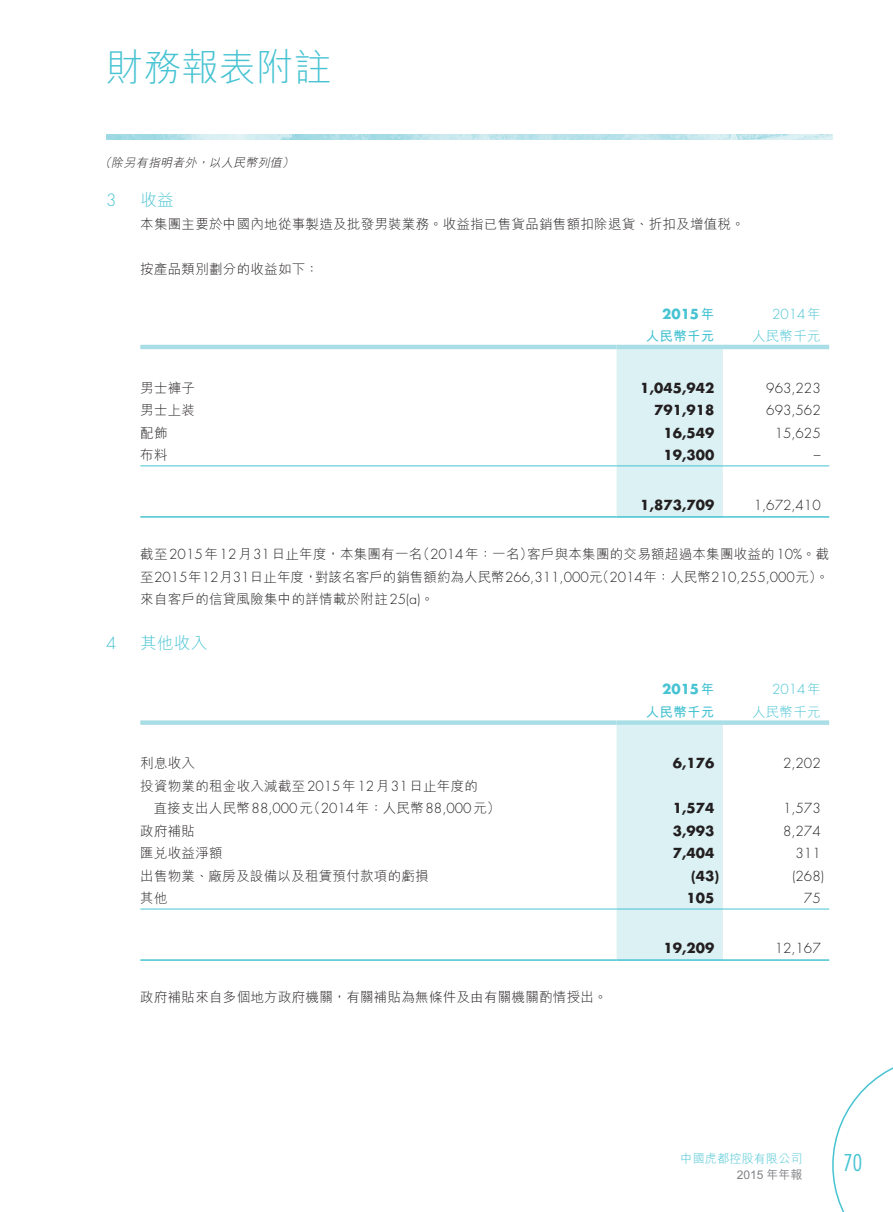
<style>
.page{position:relative;width:893px;height:1212px;background:#fff}
.page>*{position:absolute;margin:0;border:0;box-sizing:border-box;transform-origin:0 0}
.t1{font:300 37.5px "M Hei HK";color:#47c3d2}
.t2{font:300 condensed 22.5px "Futura Std";color:#47c3d2}
.t3{font:300 16.5px "M Hei HK";letter-spacing:.02em;color:#47c3d2}
.t4{font:300 16.5px "Futura Std";color:#47c3d2}
.t5{font:300 13.5px/22.5px "M Hei HK";letter-spacing:.02em;color:#231f20}
.t6{font:300 13.5px "Futura Std";color:#231f20}
.t7{font:700 13.5px "Futura Std";color:#231f20}
.t8{font:300 13.5px "Futura Std";color:#47c3d2}
.t9{font:700 13.5px "Futura Std";color:#47c3d2}
.t10{font:300 13.5px "M Hei HK";letter-spacing:.02em;color:#47c3d2}
.t11{font:700 13.5px "M Hei HK";letter-spacing:.02em;color:#47c3d2}
.t12{font:italic 300 12px "M Hei HK";color:#231f20}
.t13{font:300 12px "M Hei HK";letter-spacing:.02em;color:#47c3d2}
.t14{font:500 12px "M Hei HK";color:#808285}
.s1{font-family:"M Hei HK"}
.s2{font-family:"Futura Std"}
</style>
<div class="page">
<svg style="left:832px;top:1067px;width:61px;height:145px"></svg>
<img style="left:106px;top:135px;width:726px;height:5px">
<div style="left:617px;top:349px;width:106px;height:167px;background:#dbf1f4"></div>
<hr style="left:140px;top:345px;width:477px;height:4px;background:#aadee7">
<hr style="left:617px;top:345px;width:106px;height:4px;background:#aadee7">
<hr style="left:723px;top:345px;width:106px;height:4px;background:#aadee7">
<hr style="left:140px;top:465px;width:477px;height:1px;background:#47c3d2">
<hr style="left:617px;top:465px;width:106px;height:1px;background:#47c3d2">
<hr style="left:723px;top:465px;width:106px;height:1px;background:#47c3d2">
<hr style="left:140px;top:516px;width:477px;height:2px;background:#47c3d2">
<hr style="left:617px;top:516px;width:106px;height:2px;background:#47c3d2">
<hr style="left:723px;top:516px;width:106px;height:2px;background:#47c3d2">
<div style="left:617px;top:725px;width:106px;height:234px;background:#dbf1f4"></div>
<div style="left:140px;top:720px;width:477px;height:5px;background:#aadee7"></div>
<div style="left:617px;top:720px;width:106px;height:5px;background:#aadee7"></div>
<div style="left:723px;top:720px;width:106px;height:5px;background:#aadee7"></div>
<hr style="left:140px;top:909px;width:477px;height:1px;background:#47c3d2">
<hr style="left:617px;top:909px;width:106px;height:1px;background:#47c3d2">
<hr style="left:723px;top:909px;width:106px;height:1px;background:#47c3d2">
<hr style="left:140px;top:959px;width:477px;height:2px;background:#47c3d2">
<hr style="left:617px;top:959px;width:106px;height:2px;background:#47c3d2">
<hr style="left:723px;top:959px;width:106px;height:2px;background:#47c3d2">
<h1 class="t1" style="left:106px;top:48px;width:226px">財務報表附註</h1>
<p class="t12" style="left:99px;top:156px;width:16px">（</p>
<p class="t12" style="left:282px;top:156px;width:16px">(</p>
<p class="t12" style="left:209px;top:156px;width:77px">以人民幣列值</p>
<p class="t12" style="left:111px;top:156px;width:89px">除另有指明者外</p>
<p class="t12" style="left:197px;top:156px;width:16px">，</p>
<p class="t4" style="left:106px;top:190px;width:12px">3</p>
<p class="t4" style="left:106px;top:633px;width:12px">4</p>
<p class="t3" style="left:140px;top:192px;width:35px">收益</p>
<p class="t5" style="left:140px;top:212px;width:606px">本集團主要於中國內地從事製造及批發男裝業務。收益指已售貨品銷售額扣除退貨、折扣及增值稅。</p>
<p class="t5" style="left:140px;top:257px;width:180px">按產品類別劃分的收益如下：</p>
<p class="t9" style="left:662px;top:305px;width:54px">2015<span class="s1">年</span></p>
<p class="t11" style="left:646px;top:326px;width:70px">人民幣千元</p>
<p class="t8" style="left:772px;top:305px;width:50px">2014 <span class="s1">年</span></p>
<p class="t10" style="left:752px;top:329px;width:70px">人民幣千元</p>
<p class="t5" style="left:140px;top:376px;width:56px">男士褲子</p>
<p class="t7" style="left:640px;top:378px;width:76px">1,045,942</p>
<p class="t6" style="left:766px;top:379px;width:56px">963,223</p>
<p class="t5" style="left:140px;top:399px;width:56px">男士上装</p>
<p class="t7" style="left:654px;top:401px;width:62px">791,918</p>
<p class="t6" style="left:766px;top:402px;width:56px">693,562</p>
<p class="t5" style="left:140px;top:421px;width:29px">配飾</p>
<p class="t7" style="left:663px;top:423px;width:52px">16,549</p>
<p class="t6" style="left:775px;top:424px;width:48px">15,625</p>
<p class="t5" style="left:140px;top:444px;width:29px">布料</p>
<p class="t7" style="left:663px;top:446px;width:52px">19,300</p>
<p class="t6" style="left:814px;top:447px;width:8px">–</p>
<p class="t7" style="left:640px;top:495px;width:76px">1,873,709</p>
<p class="t5" style="left:527px;top:543px;width:303px">客戶與本集團的交易額超過本集團收益的<span class="s2">10%</span>。截</p>
<p class="t6" style="left:754px;top:496px;width:68px">1,672,410</p>
<p class="t5" style="left:417px;top:543px;width:118px">（<span class="s2">2014</span>年：一名）</p>
<p class="t5" style="left:140px;top:543px;width:284px">截至<span class="s2">2015</span>年<span class="s2">12</span>月<span class="s2">31</span>日止年度，本集團有一名</p>
<p class="t6" style="left:315px;top:569px;width:516px"><span class="s1">對該名客戶的銷售額約為人民幣</span>266,311,000 <span class="s1">（元</span> 2014<span class="s1">年：人民幣</span>210,255,000<span class="s1">元。(</span></p>
<p class="t5" style="left:140px;top:565px;width:295px">至<span class="s2">2015</span>年<span class="s2">12</span>月<span class="s2">31</span>日止年度，<br>來自客戶的信貸風險集中的詳情載於附註<span class="s2">2 5</span> 。<span class="s2">(a(</span></p>
<p class="t3" style="left:140px;top:635px;width:68px">其他收入</p>
<p class="t9" style="left:662px;top:680px;width:54px">2015<span class="s1">年</span></p>
<p class="t8" style="left:772px;top:681px;width:50px">2014 <span class="s1">年</span></p>
<p class="t11" style="left:646px;top:702px;width:70px">人民幣千元</p>
<p class="t10" style="left:752px;top:705px;width:70px">人民幣千元</p>
<p class="t5" style="left:140px;top:752px;width:339px">利息收入<br>投資物業的租金收入減截至<span class="s2">2015</span>年<span class="s2">12</span>月<span class="s2">31</span>日止年度的</p>
<p class="t7" style="left:673px;top:754px;width:43px">6,176</p>
<p class="t6" style="left:783px;top:755px;width:39px">2,202</p>
<p class="t5" style="left:154px;top:797px;width:348px">直接支出人民幣<span class="s2">88,000</span> （元 <span class="s2">2014</span>年：人民幣<span class="s2">88,000</span>元(</p>
<p class="t7" style="left:673px;top:799px;width:43px">1,574</p>
<p class="t6" style="left:783px;top:800px;width:39px">1,573</p>
<p class="t5" style="left:140px;top:819px;width:56px">政府補貼</p>
<p class="t7" style="left:673px;top:822px;width:43px">3,993</p>
<p class="t6" style="left:783px;top:822px;width:39px">8,274</p>
<p class="t5" style="left:140px;top:842px;width:84px">匯兌收益淨額</p>
<p class="t7" style="left:673px;top:844px;width:43px">7,404</p>
<p class="t6" style="left:796px;top:845px;width:27px">311</p>
<p class="t5" style="left:140px;top:864px;width:290px">出售物業、廠房及設備以及租賃預付款項的虧損</p>
<p class="t7" style="left:691px;top:867px;width:30px">)43(</p>
<p class="t6" style="left:792px;top:867px;width:33px">)268(</p>
<p class="t5" style="left:140px;top:887px;width:29px">其他</p>
<p class="t7" style="left:687px;top:889px;width:29px">105</p>
<p class="t6" style="left:804px;top:890px;width:18px">75</p>
<p class="t7" style="left:663px;top:939px;width:52px">19,209</p>
<p class="t6" style="left:775px;top:939px;width:48px">12,167</p>
<p class="t5" style="left:140px;top:986px;width:469px">政府補貼來自多個地方政府機關，有關補貼為無條件及由有關機關酌情授出。</p>
<p class="t13" style="left:680px;top:1152px;width:124px">中國虎都控股有限公司</p>
<h2 class="t2" style="left:843px;top:1149px;width:20px">70</h2>
<p class="t14" style="left:737px;top:1166px;width:67px">2015 年年報</p>
</div>
